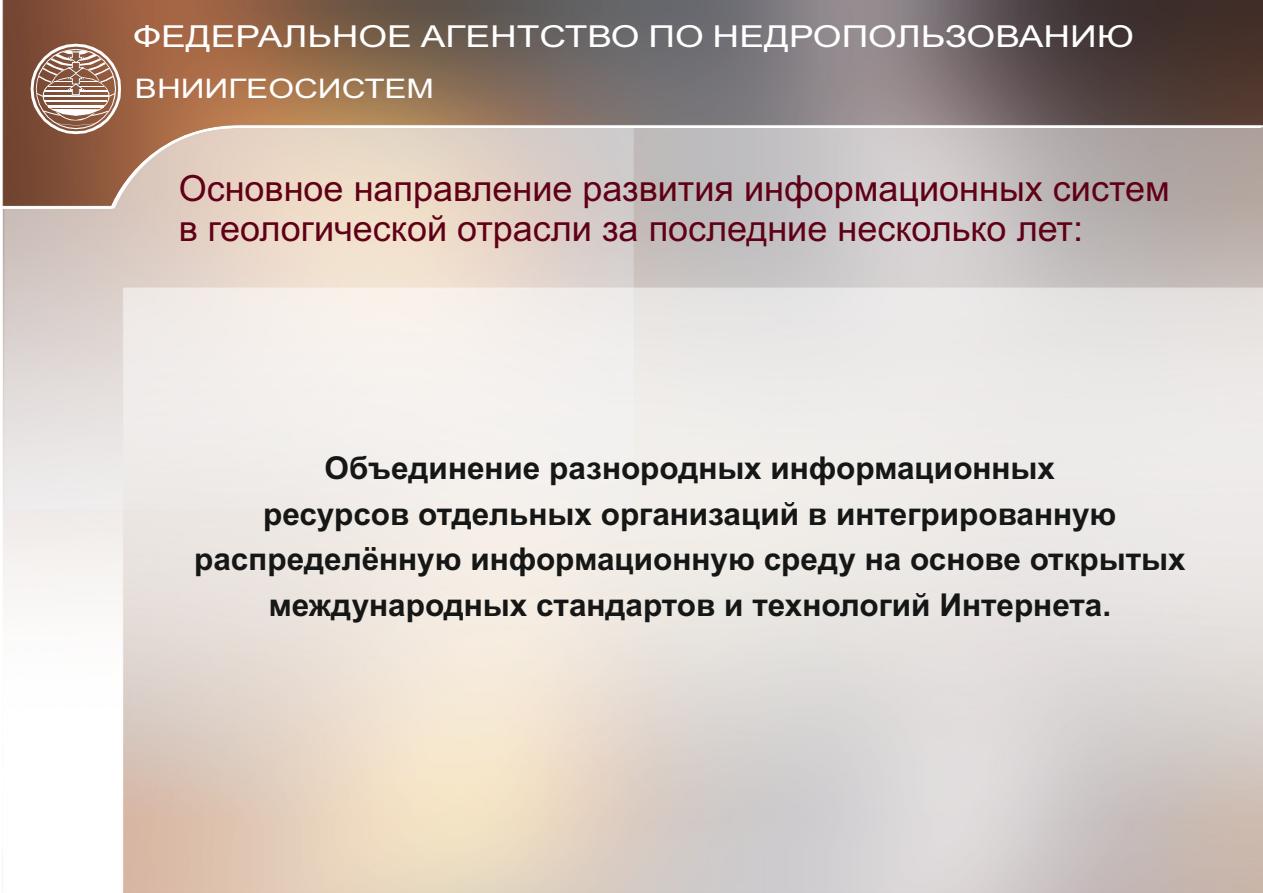
<style>
.page{position:relative;width:1263px;height:893px;background:#fff}
.page>*{position:absolute;margin:0;border:0;box-sizing:border-box;transform-origin:0 0}
.t1{font:36px/40.2px "Arial";color:#5f0016}
.t2{font:700 31.5px/45.8px "Arial";color:#151616;text-align:center}
.t3{font:30.3px "Arial";color:#fff;scale:1.22 1}
.t4{font:27px "Arial";color:#fff;scale:1.22 1}
</style>
<div class="page">
<img style="left:2px;top:1px;width:1261px;height:892px">
<svg style="left:2px;top:125px;width:1261px;height:85px;background:#c8bab2"></svg>
<svg style="left:31px;top:44px;width:90px;height:90px"></svg>
<p class="t3" style="left:133px;top:25px;width:822px">ФЕДЕРАЛЬНОЕ АГЕНТСТВО ПО НЕДРОПОЛЬЗОВАНИЮ</p>
<p class="t4" style="left:135px;top:79px;width:247px">ВНИИГЕОСИСТЕМ</p>
<p class="t1" style="left:179px;top:171px;width:993px">Основное направление развития информационных систем в геологической отрасли за последние несколько лет:</p>
<p class="t2" style="left:194px;top:448px;width:993px">Объединение разнородных информационных<br>ресурсов отдельных организаций в интегрированную распределённую информационную среду на основе открытых международных стандартов и технологий Интернета.</p>
</div>
